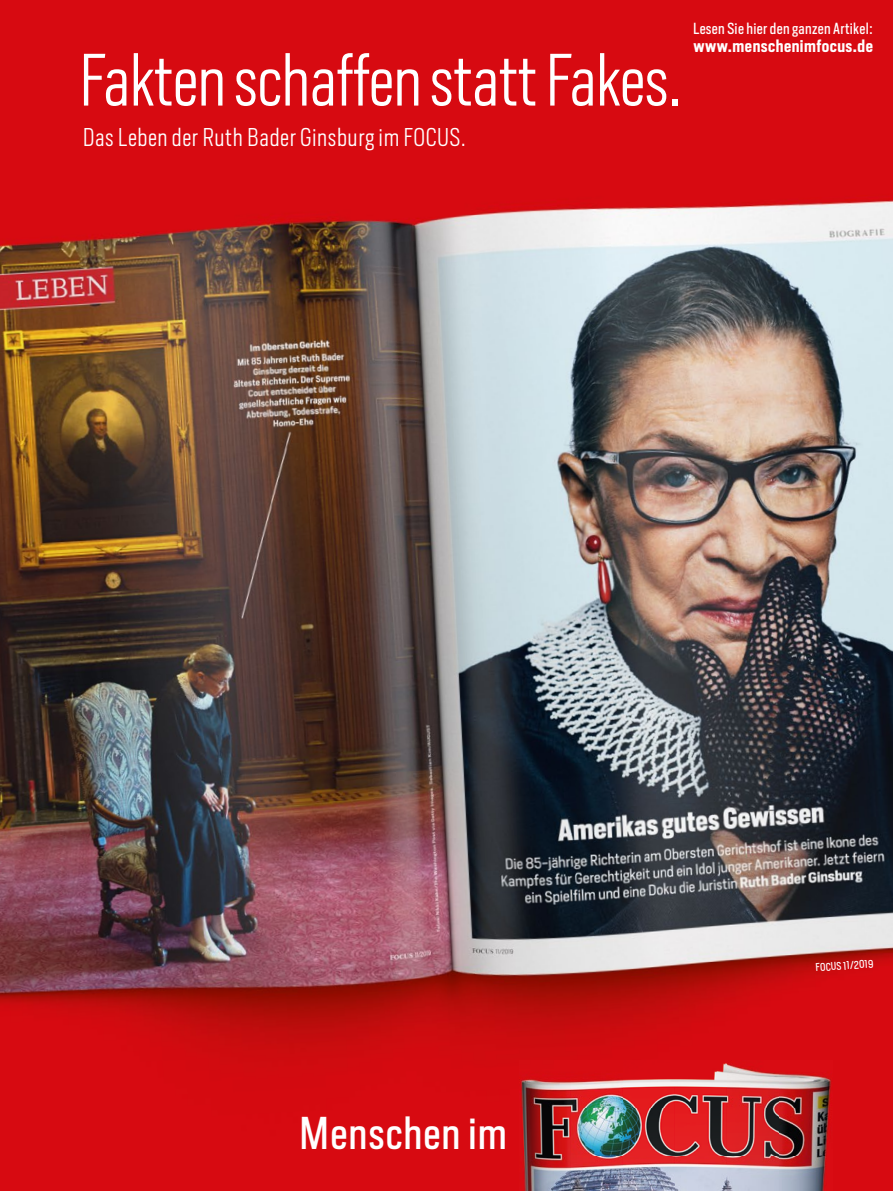
<style>
.page{position:relative;width:893px;height:1191px;background:#fff}
.page>*{position:absolute;margin:0;border:0;box-sizing:border-box;transform-origin:0 0}
.t1{font:300 69px "Heron Sans Cond";letter-spacing:-.01em;color:#fff}
.t2{font:42.9px "Heron Sans Cond";letter-spacing:.025em;color:#fff}
.t3{font:300 24px "Heron Sans Cond";letter-spacing:.025em;color:#fff}
.t4{font:600 16.5px "Heron Sans Cond";letter-spacing:.03em;color:#fff}
.t5{font:15px "Heron Sans Cond";letter-spacing:.02em;color:#fff}
.t6{font:10.5px "Heron Sans Cond";color:#fff}
</style>
<div class="page">
<img style="left:0;top:0;width:893px;height:1191px">
<img style="left:519px;top:1060px;width:313px;height:131px">
<p class="t1" style="left:79px;top:37px;width:605px">Fakten schaffen statt Fakes.</p>
<p class="t3" style="left:83px;top:122px;width:385px">Das Leben der Ruth Bader Ginsburg im FOCUS.</p>
<p class="t5" style="left:693px;top:19px;width:181px">Lesen Sie hier den ganzen Artikel:</p>
<p class="t4" style="left:693px;top:35px;width:181px">www.menschenimfocus.de</p>
<p class="t2" style="left:299px;top:1106px;width:209px">Menschen im</p>
<p class="t6" style="left:815px;top:961px;width:59px;rotate:-4deg">FOCUS 11/2019</p>
</div>
